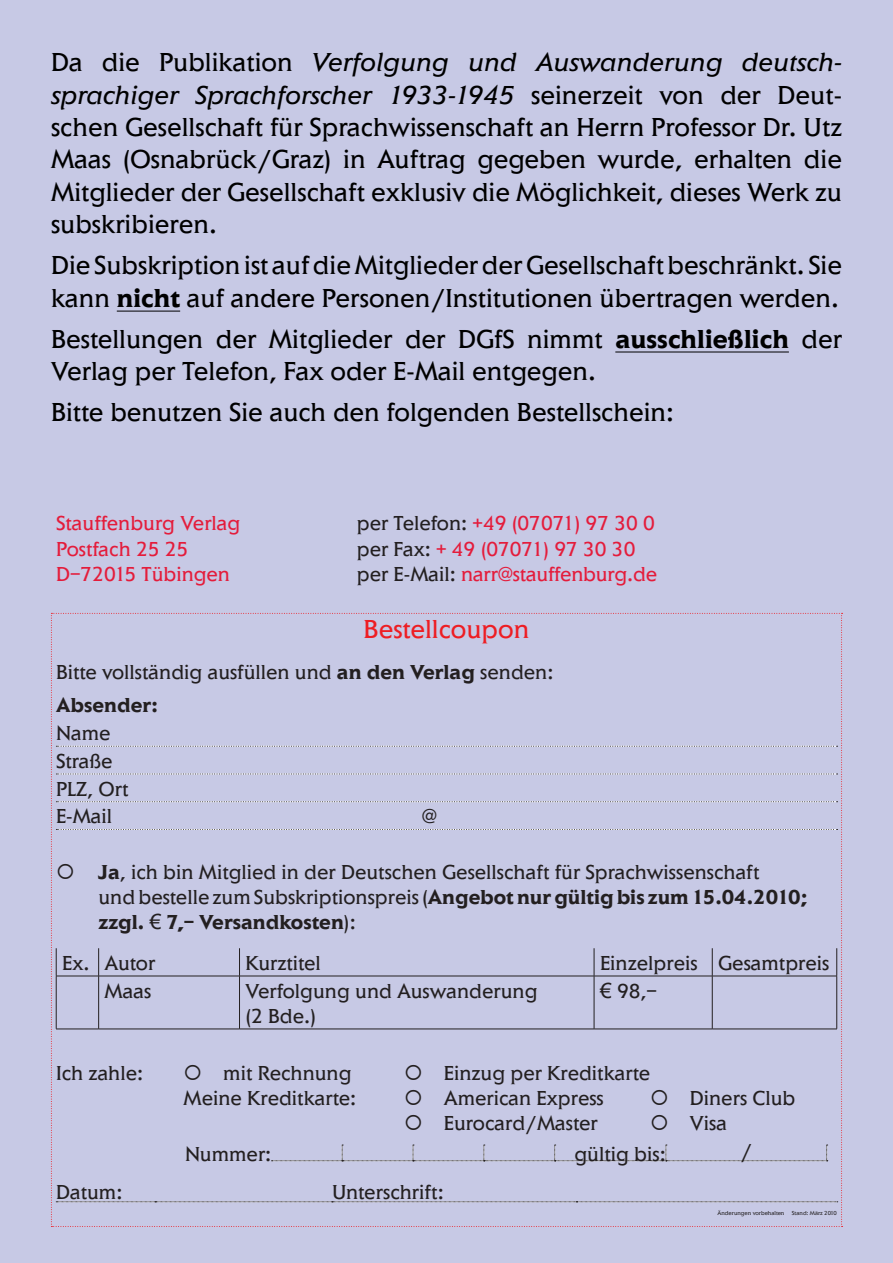
<style>
.page{position:relative;width:893px;height:1263px;background:#c7c9e5}
.page>*{position:absolute;margin:0;border:0;box-sizing:border-box;transform-origin:0 0}
.t1{font:27px/32.4px "Elan EF";color:#000}
.K_Titel{font:27px "Elan EF";color:#ee1d23}
.K_Daten{font:21px/25.2px "Elan EF";color:#231f20}
.K_Text{font:21px "Elan EF";color:#231f20}
.K_Daten-2{font:21px "Elan EF";color:#e41c3b}
.K_Text-2{font:21px "Elan EF";color:#e41c3b}
.K_Text-3{font:700 21px "Elan EF";color:#231f20}
.K_Text-4{font:6px "Elan EF";color:#231f20}
.s1{font-style:italic}
.s2{font-weight:700}
.s3{color:#231f20}
.s4{font-family:"Arial"}
</style>
<div class="page">
<svg style="left:51px;top:613px;width:792px;height:614px"></svg>
<hr style="left:117px;top:311px;width:63px;height:1px;background:#000">
<hr style="left:615px;top:352px;width:174px;height:1px;background:#000">
<p class="t1" style="left:51px;top:46px;width:792px;text-align:justify">Da die Publikation <span class="s1">Verfolgung und Auswanderung deutsch&shy;sprachiger Sprachforscher 1933-1945</span> seinerzeit von der Deut&shy;schen Gesellschaft für Sprachwissenschaft an Herrn Professor Dr. Utz Maas (Osnabrück/Graz) in Auftrag gegeben wurde, erhalten die Mitglieder der Gesellschaft exklusiv die Möglichkeit, dieses Werk zu subskribieren.</p>
<p class="t1" style="left:51px;top:249px;width:792px">Die Subskription ist auf die Mitglieder der Gesellschaft beschränkt. Sie kann <span class="s2">nicht</span> auf andere Personen/Institutionen übertragen werden.</p>
<p class="t1" style="left:51px;top:322px;width:792px">Bestellungen der Mitglieder der DGfS nimmt <span class="s2">ausschließlich</span> der<br>Verlag per Telefon, Fax oder E-Mail entgegen.</p>
<p class="t1" style="left:51px;top:395px;width:624px">Bitte benutzen Sie auch den folgenden Bestellschein:</p>
<p class="K_Text-2" style="left:56px;top:511px;width:186px">Stauffenburg Verlag</p>
<p class="K_Text-2" style="left:56px;top:536px;width:134px">Postfach 25 25</p>
<p class="K_Text-2" style="left:56px;top:561px;width:175px">D–72015 Tübingen</p>
<p class="K_Daten-2" style="left:357px;top:511px;width:299px"><span class="s3">per Telefon:</span> +49 (07071) 97 30 0</p>
<p class="K_Daten-2" style="left:357px;top:536px;width:280px"><span class="s3">per Fax:</span> + 49 (07071) 97 30 30</p>
<p class="K_Daten-2" style="left:357px;top:561px;width:302px"><span class="s3">per E-Mail:</span> narr@stauffenburg.de</p>
<p class="K_Titel" style="left:364px;top:613px;width:167px">Bestellcoupon</p>
<p class="K_Daten" style="left:56px;top:659px;width:499px">Bitte vollständig ausfüllen und <span class="s2">an den Verlag</span> senden:</p>
<p class="K_Text-3" style="left:56px;top:693px;width:103px">Absender:</p>
<p class="K_Text" style="left:56px;top:721px;width:56px">Name</p>
<p class="K_Text" style="left:56px;top:748px;width:58px">Straße</p>
<p class="K_Text" style="left:56px;top:776px;width:74px">PLZ, Ort</p>
<p class="K_Text" style="left:56px;top:804px;width:58px">E-Mail</p>
<p class="K_Text" style="left:422px;top:804px;width:17px">@</p>
<p class="K_Daten" style="left:99px;top:859px;width:710px;text-indent:-43px">○ <span class="s2">Ja</span>, ich bin Mitglied in der Deutschen Gesellschaft für Sprachwissenschaft<br>und bestelle zum Subskriptionspreis (<span class="s2">Angebot nur gültig bis zum 15.04.2010; zzgl.</span> <span class="s4">€</span> <span class="s2">7,– Versandkosten</span>):</p>
<p class="K_Text" style="left:62px;top:950px;width:29px">Ex.</p>
<p class="K_Text" style="left:105px;top:950px;width:52px">Autor</p>
<p class="K_Text" style="left:246px;top:950px;width:77px">Kurztitel</p>
<p class="K_Text" style="left:600px;top:950px;width:99px">Einzelpreis</p>
<p class="K_Text" style="left:718px;top:950px;width:113px">Gesamtpreis</p>
<p class="K_Daten" style="left:105px;top:978px;width:48px">Maas</p>
<p class="K_Daten" style="left:246px;top:978px;width:294px">Verfolgung und Auswanderung (2 Bde.)</p>
<p class="K_Daten" style="left:600px;top:978px;width:59px"><span class="s4">€</span> 98,–</p>
<p class="K_Daten" style="left:56px;top:1060px;width:89px">Ich zahle:</p>
<p class="K_Daten" style="left:184px;top:1060px;width:170px">○ mit Rechnung</p>
<p class="K_Daten" style="left:404px;top:1060px;width:248px">○ Einzug per Kreditkarte</p>
<p class="K_Text" style="left:184px;top:1086px;width:174px">Meine Kreditkarte:</p>
<p class="K_Text" style="left:404px;top:1086px;width:201px">○ American Express</p>
<p class="K_Text" style="left:650px;top:1086px;width:147px">○ Diners Club</p>
<p class="K_Text" style="left:404px;top:1111px;width:195px">○ Eurocard/Master</p>
<p class="K_Text" style="left:650px;top:1111px;width:78px">○ Visa</p>
<p class="K_Text" style="left:185px;top:1141px;width:88px">Nummer:</p>
<p class="K_Text" style="left:574px;top:1141px;width:93px">gültig bis:</p>
<p class="K_Text" style="left:740px;top:1138px;width:13px">/</p>
<p class="K_Text" style="left:56px;top:1179px;width:68px">Datum:</p>
<p class="K_Text" style="left:332px;top:1179px;width:113px">Unterschrift:</p>
<p class="K_Text-4" style="left:717px;top:1209px;width:121px">Änderungen vorbehalten Stand: März 2010</p>
</div>
